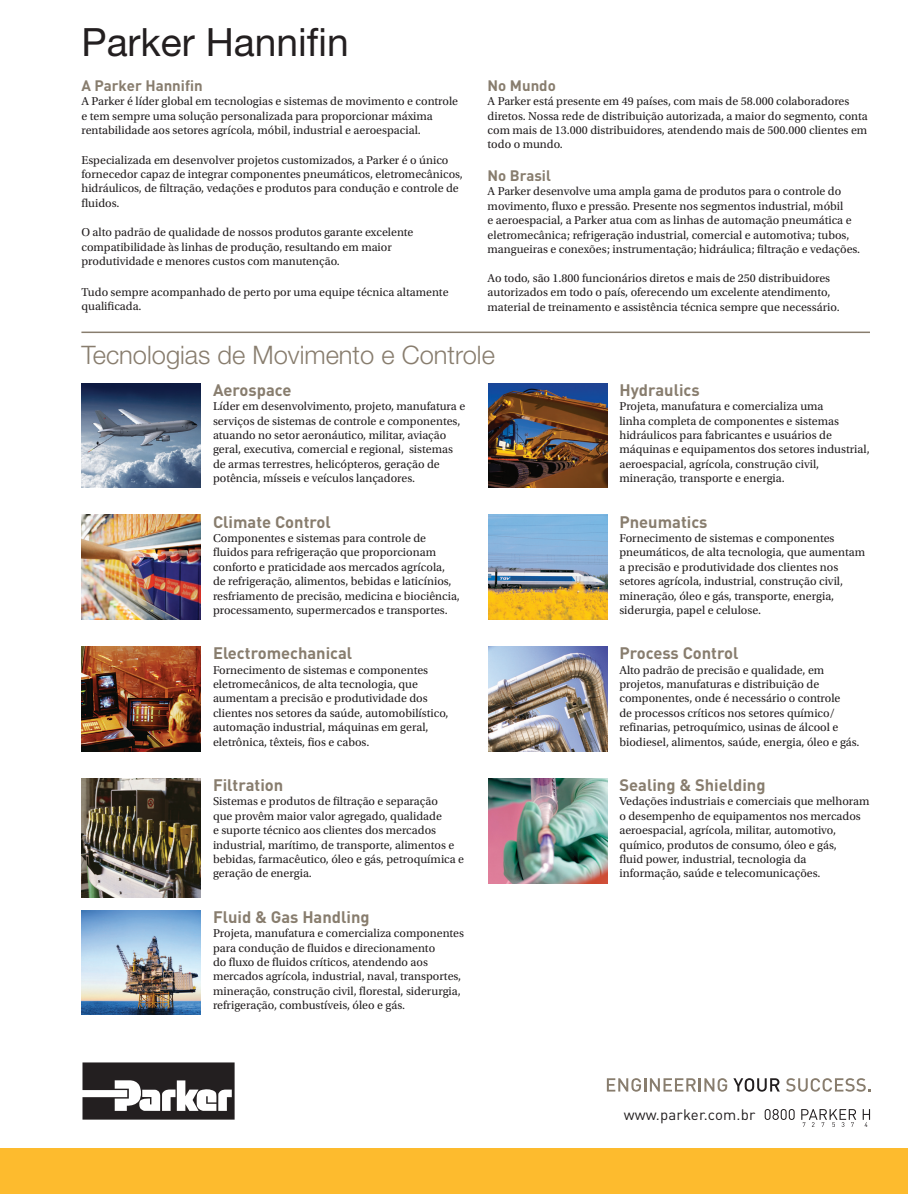
<style>
.page{position:relative;width:908px;height:1194px;background:#fff}
.page>*{position:absolute;margin:0;border:0;box-sizing:border-box;transform-origin:0 0}
.t1{font:39px "Helvetica Neue LT Std";color:#231f20}
.t2{font:300 25.5px "Helvetica Neue LT Std";color:#887d6e}
.t3{font:700 16.5px "DINOT";color:#887d6e}
.t4{font:700 15px "DINOT";color:#887d6e}
.t5{font:15px "DIN";letter-spacing:.01em;color:#231f20}
.t6{font:12px/14.4px "Utopia Std";color:#231f20}
</style>
<div class="page">
<div style="left:0;top:1148px;width:908px;height:46px;background:#fdbb2e"></div>
<svg style="left:764px;top:1109px;width:106px;height:18px"></svg>
<hr style="left:81px;top:331px;width:789px;height:2px;background:#887d6e">
<img style="left:81px;top:646px;width:119px;height:105px">
<img style="left:81px;top:383px;width:119px;height:105px">
<img style="left:81px;top:515px;width:119px;height:104px">
<img style="left:81px;top:778px;width:119px;height:119px">
<img style="left:81px;top:910px;width:119px;height:105px">
<img style="left:488px;top:383px;width:119px;height:105px">
<img style="left:488px;top:515px;width:119px;height:104px">
<img style="left:488px;top:646px;width:119px;height:105px">
<img style="left:488px;top:778px;width:119px;height:105px">
<svg style="left:82px;top:1062px;width:153px;height:57px"></svg>
<svg style="left:607px;top:1078px;width:120px;height:13px"></svg>
<svg style="left:733px;top:1078px;width:47px;height:13px"></svg>
<svg style="left:786px;top:1078px;width:84px;height:13px"></svg>
<h1 class="t1" style="left:81px;top:18px;width:269px">Parker Hannifin</h1>
<p class="t4" style="left:81px;top:75px;width:123px">A Parker Hannifin</p>
<p class="t6" style="left:81px;top:94px;width:378px">A Parker é líder global em tecnologias e sistemas de movimento e controle e tem sempre uma solução personalizada para proporcionar máxima rentabilidade aos setores agrícola, móbil, industrial e aeroespacial.</p>
<p class="t6" style="left:81px;top:153px;width:383px">Especializada em desenvolver projetos customizados, a Parker é o único fornecedor capaz de integrar componentes pneumáticos, eletromecânicos, hidráulicos, de filtração, vedações e produtos para condução e controle de fluidos.</p>
<p class="t6" style="left:81px;top:225px;width:334px">O alto padrão de qualidade de nossos produtos garante excelente compatibilidade às linhas de produção, resultando em maior produtividade e menores custos com manutenção.</p>
<p class="t6" style="left:81px;top:285px;width:369px">Tudo sempre acompanhado de perto por uma equipe técnica altamente qualificada.</p>
<h2 class="t2" style="left:81px;top:340px;width:415px">Tecnologias de Movimento e Controle</h2>
<p class="t4" style="left:487px;top:75px;width:70px">No Mundo</p>
<p class="t6" style="left:487px;top:94px;width:382px">A Parker está presente em 49 países, com mais de 58.000 colaboradores diretos. Nossa rede de distribuição autorizada, a maior do segmento, conta com mais de 13.000 distribuidores, atendendo mais de 500.000 clientes em todo o mundo.</p>
<p class="t4" style="left:487px;top:165px;width:65px">No Brasil</p>
<p class="t6" style="left:487px;top:184px;width:374px">A Parker desenvolve uma ampla gama de produtos para o controle do movimento, fluxo e pressão. Presente nos segmentos industrial, móbil<br>e aeroespacial, a Parker atua com as linhas de automação pneumática e eletromecânica; refrigeração industrial, comercial e automotiva; tubos, mangueiras e conexões; instrumentação; hidráulica; filtração e vedações.</p>
<p class="t6" style="left:487px;top:271px;width:353px">Ao todo, são 1.800 funcionários diretos e mais de 250 distribuidores autorizados em todo o país, oferecendo um excelente atendimento, material de treinamento e assistência técnica sempre que necessário.</p>
<h3 class="t3" style="left:213px;top:378px;width:80px">Aerospace</h3>
<p class="t6" style="left:213px;top:399px;width:254px">Líder em desenvolvimento, projeto, manufatura e serviços de sistemas de controle e componentes, atuando no setor aeronáutico, militar, aviação geral, executiva, comercial e regional, sistemas de armas terrestres, helicópteros, geração de potência, mísseis e veículos lançadores.</p>
<h3 class="t3" style="left:213px;top:510px;width:119px">Climate Control</h3>
<p class="t6" style="left:213px;top:531px;width:248px">Componentes e sistemas para controle de fluidos para refrigeração que proporcionam conforto e praticidade aos mercados agrícola, de refrigeração, alimentos, bebidas e laticínios, resfriamento de precisão, medicina e biociência, processamento, supermercados e transportes.</p>
<h3 class="t3" style="left:213px;top:642px;width:141px">Electromechanical</h3>
<p class="t6" style="left:213px;top:663px;width:237px">Fornecimento de sistemas e componentes eletromecânicos, de alta tecnologia, que aumentam a precisão e produtividade dos clientes nos setores da saúde, automobilístico, automação industrial, máquinas em geral, eletrônica, têxteis, fios e cabos.</p>
<h3 class="t3" style="left:213px;top:774px;width:72px">Filtration</h3>
<p class="t6" style="left:213px;top:794px;width:253px">Sistemas e produtos de filtração e separação<br>que provêm maior valor agregado, qualidade<br>e suporte técnico aos clientes dos mercados industrial, marítimo, de transporte, alimentos e bebidas, farmacêutico, óleo e gás, petroquímica e geração de energia.</p>
<h3 class="t3" style="left:213px;top:905px;width:158px">Fluid &amp; Gas Handling</h3>
<p class="t6" style="left:213px;top:926px;width:253px">Projeta, manufatura e comercializa componentes para condução de fluidos e direcionamento<br>do fluxo de fluidos críticos, atendendo aos mercados agrícola, industrial, naval, transportes, mineração, construção civil, florestal, siderurgia, refrigeração, combustíveis, óleo e gás.</p>
<h3 class="t3" style="left:619px;top:378px;width:82px">Hydraulics</h3>
<p class="t6" style="left:619px;top:399px;width:252px">Projeta, manufatura e comercializa uma<br>linha completa de componentes e sistemas hidráulicos para fabricantes e usuários de máquinas e equipamentos dos setores industrial, aeroespacial, agrícola, construção civil, mineração, transporte e energia.</p>
<h3 class="t3" style="left:619px;top:510px;width:90px">Pneumatics</h3>
<p class="t6" style="left:619px;top:531px;width:247px">Fornecimento de sistemas e componentes pneumáticos, de alta tecnologia, que aumentam a precisão e produtividade dos clientes nos setores agrícola, industrial, construção civil, mineração, óleo e gás, transporte, energia, siderurgia, papel e celulose.</p>
<h3 class="t3" style="left:619px;top:642px;width:121px">Process Control</h3>
<p class="t6" style="left:619px;top:663px;width:242px">Alto padrão de precisão e qualidade, em projetos, manufaturas e distribuição de componentes, onde é necessário o controle<br>de processos críticos nos setores químico/ refinarias, petroquímico, usinas de álcool e biodiesel, alimentos, saúde, energia, óleo e gás.</p>
<h3 class="t3" style="left:619px;top:774px;width:148px">Sealing &amp; Shielding</h3>
<p class="t6" style="left:619px;top:794px;width:252px">Vedações industriais e comerciais que melhoram o desempenho de equipamentos nos mercados aeroespacial, agrícola, militar, automotivo, químico, produtos de consumo, óleo e gás,<br>fluid power, industrial, tecnologia da informação, saúde e telecomunicações.</p>
<p class="t5" style="left:624px;top:1105px;width:133px">www.parker.com.br</p>
</div>
